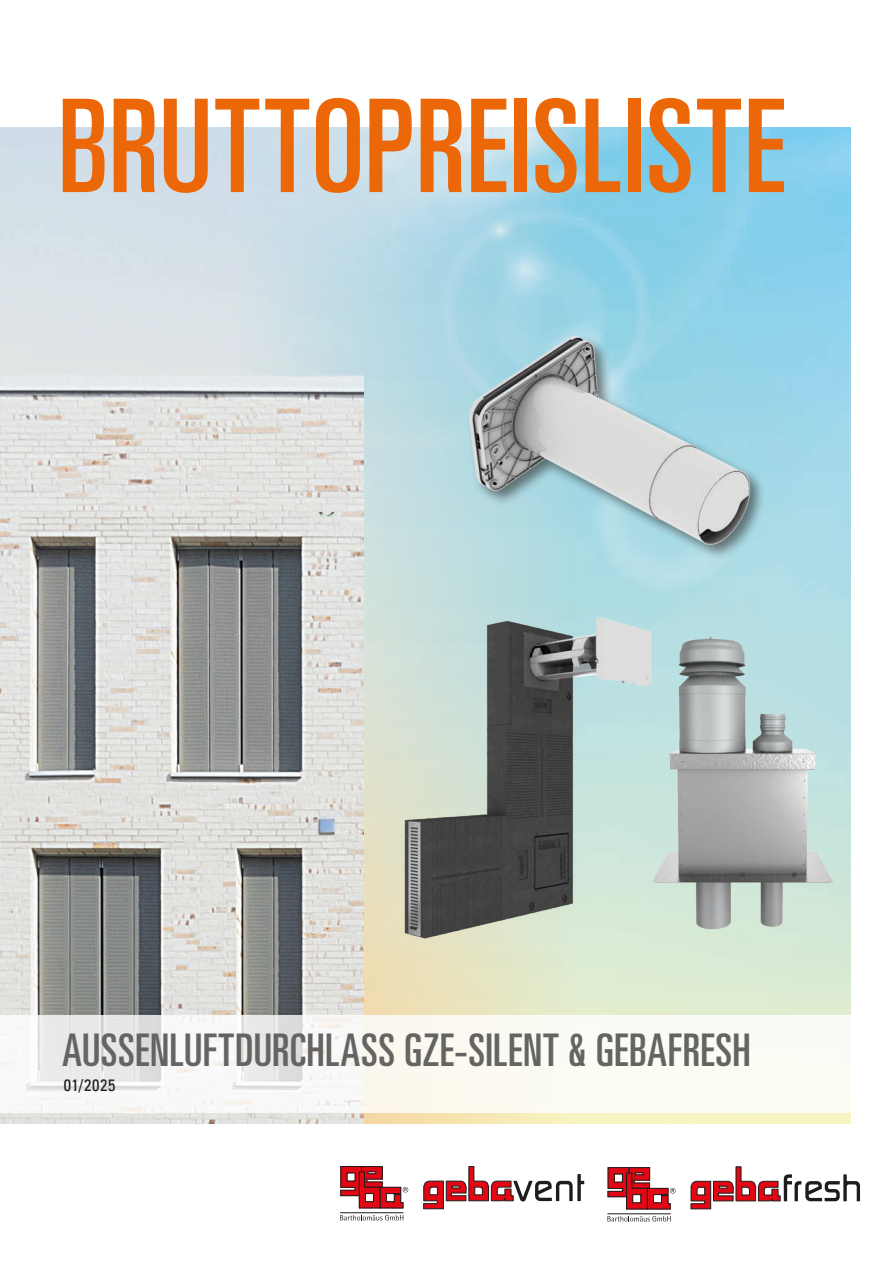
<style>
.page{position:relative;width:893px;height:1263px;background:#fff}
.page>*{position:absolute;margin:0;border:0;box-sizing:border-box;transform-origin:0 0}
.t1{font:ultra-condensed 129.3px "Univers LT Std";letter-spacing:.005em;color:#ec6708}
.t2{font:ultra-condensed 45px "Univers LT Std";letter-spacing:.015em;color:#646463}
.t3{font:condensed 16.5px "Univers LT Std";letter-spacing:.04em;color:#1d1d1b}
</style>
<div class="page">
<img style="left:0;top:375px;width:364px;height:749px">
<img style="left:455px;top:324px;width:309px;height:240px">
<img style="left:392px;top:581px;width:280px;height:375px">
<img style="left:635px;top:625px;width:214px;height:306px">
<svg style="left:340px;top:1215px;width:63px;height:5px"></svg>
<hr style="left:340px;top:1212px;width:63px;height:1px;background:#1d1d1b">
<svg style="left:340px;top:1166px;width:68px;height:43px"></svg>
<svg style="left:423px;top:1166px;width:161px;height:43px"></svg>
<svg style="left:0;top:1015px;width:851px;height:98px;fill:#faf9f4"></svg>
<svg style="left:607px;top:1216px;width:64px;height:5px"></svg>
<hr style="left:607px;top:1213px;width:64px;height:1px;background:#1d1d1b">
<svg style="left:607px;top:1167px;width:68px;height:43px"></svg>
<svg style="left:691px;top:1166px;width:169px;height:43px"></svg>
<h1 class="t1" style="left:58px;top:73px;width:728px">BRUTTOPREISLISTE</h1>
<p class="t2" style="left:62px;top:1024px;width:690px">AUSSENLUFTDURCHLASS GZE-SILENT &amp; GEBAFRESH</p>
<p class="t3" style="left:64px;top:1074px;width:53px">01/2025</p>
<p class="t3" style="left:100px;top:1074px;width:16px">18</p>
</div>
